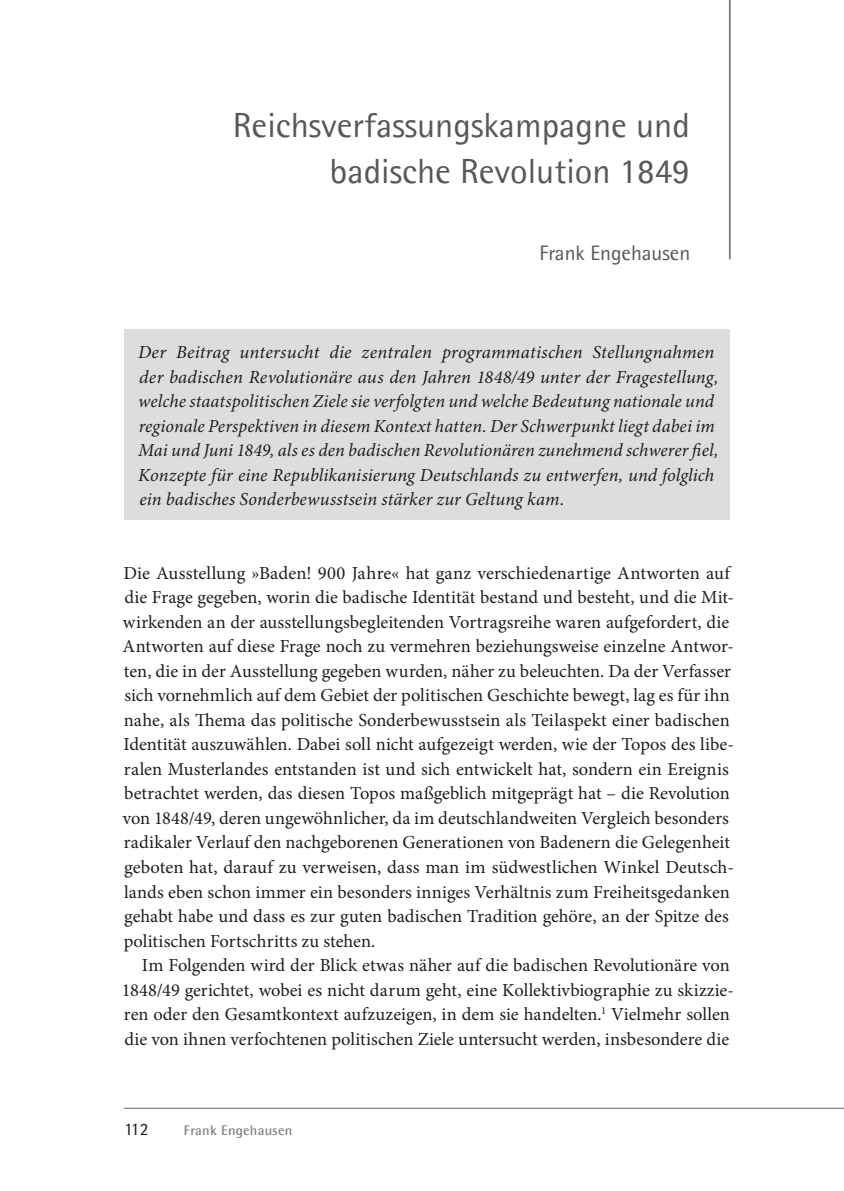
<style>
.page{position:relative;width:844px;height:1191px;background:#fff}
.page>*{position:absolute;margin:0;border:0;box-sizing:border-box;transform-origin:0 0}
.t1{font:35px/45.5px "Agfa Rotis Semisans";color:#57585a;text-align:right}
.t2{font:21px "Agfa Rotis Semisans";color:#57585a}
.t3{font:18.38px "Minion Pro";color:#1d1e1f}
.t4{font:italic 18.38px/24.5px "Minion Pro";color:#1d1e1f}
.t5{font:17.5px "Agfa Rotis Semisans";color:#1d1e1f}
.t6{font:700 14px "Agfa Rotis Semisans";letter-spacing:.015em;color:#808285}
</style>
<div class="page">
<hr style="left:124px;top:1108px;width:719px;height:1px;background:#636366">
<hr style="left:728px;top:0;width:2px;height:259px;background:#757679">
<div style="left:124px;top:329px;width:605px;height:191px;background:#dcdddf"></div>
<p class="t1" style="left:233px;top:102px;width:458px">Reichsverfassungskampagne und badische Revolution 1849</p>
<p class="t2" style="left:539px;top:241px;width:152px">Frank Engehausen</p>
<p class="t4" style="left:138px;top:342px;width:581px">Der Beitrag untersucht die zentralen programmatischen Stellungnahmen der b adischen Revolutionäre aus den Jahren 1848/49 unter der Fragestellung, welche staatspolitischen Ziele sie verfolgten und welche Bedeutung nationale und regionale Perspektiven in diesem Kontext hatten. Der Schwerpunkt liegt dabei im Mai und Juni 1849, als es den badischen Revolutionären zunehmend schwerer fiel, Konzepte für eine Republikanisierung Deutschlands zu entwerfen, und folglich ein badisches Sonderbewusstsein stärker zur Geltung kam.</p>
<p class="t3" style="left:123px;top:565px;width:608px">Die Ausstellung »Baden! 900 Jahre« hat ganz verschiedenartige Antworten auf</p>
<p class="t3" style="left:124px;top:590px;width:611px">die Frage gegeben, worin die badische Identität bestand und besteht, und die Mit-</p>
<p class="t3" style="left:123px;top:614px;width:607px">wirkenden an der ausstellungsbegleitenden Vortragsreihe waren aufgefordert, die</p>
<p class="t3" style="left:122px;top:639px;width:613px">Antworten auf diese Frage noch zu vermehren beziehungsweise einzelne Antwor-</p>
<p class="t3" style="left:124px;top:663px;width:608px">ten, die in der Ausstellung gegeben wurden, näher zu beleuchten. Da der Verfasser</p>
<p class="t3" style="left:124px;top:688px;width:606px">sich vornehmlich auf dem Gebiet der politischen Geschichte bewegt, lag es für ihn</p>
<p class="t3" style="left:124px;top:712px;width:607px">nahe, als Thema das politische Sonderbewusstsein als Teilaspekt einer badischen</p>
<p class="t3" style="left:123px;top:737px;width:612px">Identität auszuwählen. Dabei soll nicht aufgezeigt werden, wie der Topos des libe-</p>
<p class="t3" style="left:124px;top:761px;width:606px">ralen Musterlandes entstanden ist und sich entwickelt hat, sondern ein Ereignis</p>
<p class="t3" style="left:124px;top:786px;width:607px">betrachtet werden, das diesen Topos maßgeblich mitgeprägt hat – die Revolution</p>
<p class="t3" style="left:123px;top:810px;width:607px">von 1848/49, deren ungewöhnlicher, da im deutschlandweiten Vergleich besonders</p>
<p class="t3" style="left:124px;top:835px;width:607px">radikaler Verlauf den nachgeborenen Generationen von Badenern die Gelegenheit</p>
<p class="t3" style="left:124px;top:859px;width:611px">geboten hat, darauf zu verweisen, dass man im südwestlichen Winkel Deutsch-</p>
<p class="t3" style="left:124px;top:884px;width:607px">lands eben schon immer ein besonders inniges Verhältnis zum Freiheitsgedanken</p>
<p class="t3" style="left:124px;top:908px;width:606px">gehabt habe und dass es zur guten badischen Tradition gehöre, an der Spitze des</p>
<p class="t3" style="left:124px;top:933px;width:253px">politischen Fortschritts zu stehen.</p>
<p class="t3" style="left:142px;top:957px;width:589px">Im Folgenden wird der Blick etwas näher auf die badischen Revolutionäre von</p>
<p class="t3" style="left:122px;top:982px;width:613px">1848/49 gerichtet, wobei es nicht darum geht, eine Kollektivbiographie zu skizzie-</p>
<p class="t3" style="left:124px;top:1006px;width:607px">ren oder den Gesamtkontext aufzuzeigen, in dem sie handelten.<sup>1</sup> Vielmehr sollen</p>
<p class="t3" style="left:124px;top:1031px;width:606px">die von ihnen verfochtenen politischen Ziele untersucht werden, insbesondere die</p>
<p class="t5" style="left:124px;top:1118px;width:26px">112</p>
<p class="t6" style="left:184px;top:1121px;width:110px">Frank Engehausen</p>
</div>
